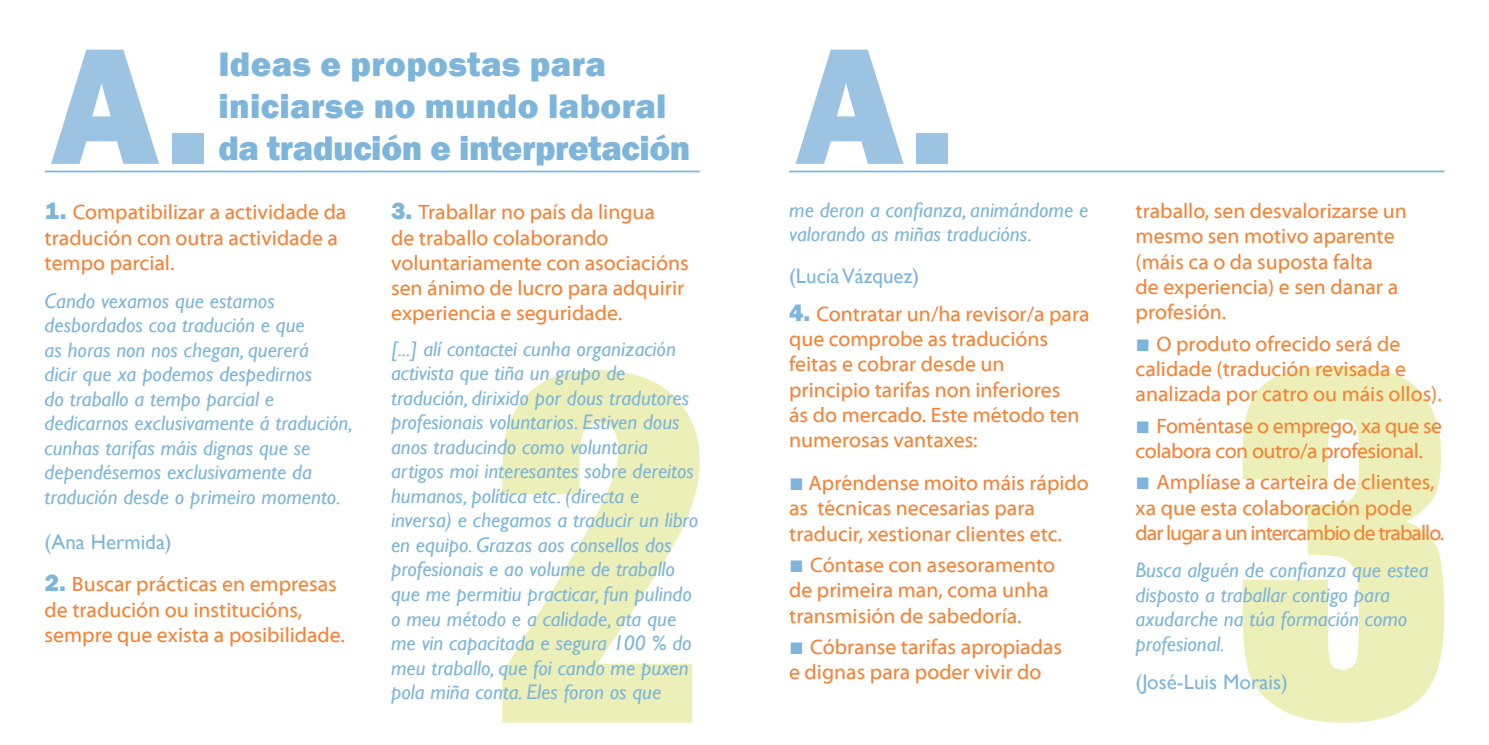
<style>
.page{position:relative;width:1489px;height:745px;background:#fff}
.page>*{position:absolute;margin:0;border:0;box-sizing:border-box;transform-origin:0 0}
.t1{font:800 35px/42px "Franklin Gothic";letter-spacing:.01em;color:#7eb5da}
.t2{font:21px/25.2px "Myriad Web Pro";color:#f58236}
.t3{font:italic 21px/24.5px "Gill Sans";color:#7eb5da}
.t4{font:21px/25.2px "Myriad Web Pro";letter-spacing:-.02em;color:#f58236}
.t5{font:21px "Gill Sans";color:#7eb5da}
.s1{font-family:"Franklin Gothic";font-weight:800;font-size:24.5px;color:#7eb5da}
</style>
<div class="page">
<svg style="left:502px;top:370px;width:197px;height:352px;fill:#ecf0b8"></svg>
<svg style="left:1242px;top:366px;width:202px;height:356px;fill:#ecf0b8"></svg>
<hr style="left:45px;top:170px;width:654px;height:2px;background:#7eb5da">
<svg style="left:51px;top:50px;width:108px;height:114px"></svg>
<div style="left:172px;top:133px;width:31px;height:31px;background:#9cc4e2"></div>
<hr style="left:789px;top:170px;width:655px;height:2px;background:#7eb5da">
<svg style="left:795px;top:50px;width:108px;height:114px"></svg>
<div style="left:916px;top:133px;width:31px;height:31px;background:#9cc4e2"></div>
<h1 class="t1" style="left:218px;top:43px;width:473px">Ideas e propostas para iniciarse no mundo laboral da tradución e interpretación</h1>
<p class="t2" style="left:45px;top:200px;width:303px"><span class="s1">1.</span> Compatibilizar a actividade da tradución con outra actividade a tempo parcial.</p>
<p class="t2" style="left:391px;top:200px;width:299px"><span class="s1">3.</span> Traballar no país da lingua<br>de traballo colaborando voluntariamente con asociacións sen ánimo de lucro para adquirir experiencia e seguridade.</p>
<p class="t3" style="left:45px;top:288px;width:309px">Cando vexamos que estamos desbordados coa tradución e que<br>as horas non nos chegan, quererá<br>dicir que xa podemos despedirnos<br>do traballo a tempo parcial e dedicarnos exclusivamente á tradución, cunhas tarifas máis dignas que se dependésemos exclusivamente da tradución desde o primeiro momento.</p>
<p class="t5" style="left:45px;top:529px;width:129px">(Ana Hermida)</p>
<p class="t3" style="left:391px;top:336px;width:308px">[...] alí contactei cunha organización activista que tiña un grupo de tradución, dirixido por dous tradutores profesionais voluntarios. Estiven dous anos traducindo como voluntaria artigos moi interesantes sobre dereitos humanos, política etc. (directa e inversa) e chegamos a traducir un libro en equipo. Grazas aos consellos dos profesionais e ao volume de traballo que me permitiu practicar, fun pulindo o meu método e a calidade, ata que me vin capacitada e segura 100 % do meu traballo, que foi cando me puxen pola miña conta. Eles foron os que</p>
<p class="t2" style="left:45px;top:571px;width:302px"><span class="s1">2.</span> Buscar prácticas en empresas de tradución ou institucións, sempre que exista a posibilidade.</p>
<p class="t3" style="left:789px;top:198px;width:300px">me deron a confianza, animándome e valorando as miñas traducións.</p>
<p class="t5" style="left:789px;top:264px;width:132px">(Lucía Vázquez)</p>
<p class="t2" style="left:789px;top:301px;width:302px"><span class="s1">4.</span> Contratar un/ha revisor/a para que comprobe as traducións feitas e cobrar desde un principio tarifas non inferiores<br>ás do mercado. Este método ten numerosas vantaxes:</p>
<p class="t2" style="left:789px;top:470px;width:301px"><span class="s1">■</span> Apréndense moito máis rápido as técnicas necesarias para traducir, xestionar clientes etc.</p>
<p class="t2" style="left:789px;top:552px;width:267px"><span class="s1">■</span> Cóntase con asesoramento de primeira man, coma unha transmisión de sabedoría.</p>
<p class="t2" style="left:789px;top:634px;width:274px"><span class="s1">■</span> Cóbranse tarifas apropiadas e dignas para poder vivir do</p>
<p class="t2" style="left:1135px;top:199px;width:273px">traballo, sen desvalorizarse un mesmo sen motivo aparente (máis ca o da suposta falta<br>de experiencia) e sen danar a profesión.</p>
<p class="t2" style="left:1135px;top:331px;width:308px"><span class="s1">■</span> O produto ofrecido será de calidade (tradución revisada e analizada por catro ou máis ollos).</p>
<p class="t4" style="left:1135px;top:413px;width:308px"><span class="s1">■</span> Foméntase o emprego, xa que se colabora con outro/a profesional.</p>
<p class="t2" style="left:1135px;top:470px;width:310px"><span class="s1">■</span> Amplíase a carteira de clientes, xa que esta colaboración pode dar lugar a un intercambio de traballo.</p>
<p class="t3" style="left:1135px;top:557px;width:294px">Busca alguén de confianza que estea disposto a traballar contigo para axudarche na túa formación como profesional.</p>
<p class="t5" style="left:1135px;top:669px;width:154px">(José-Luis Morais)</p>
</div>
